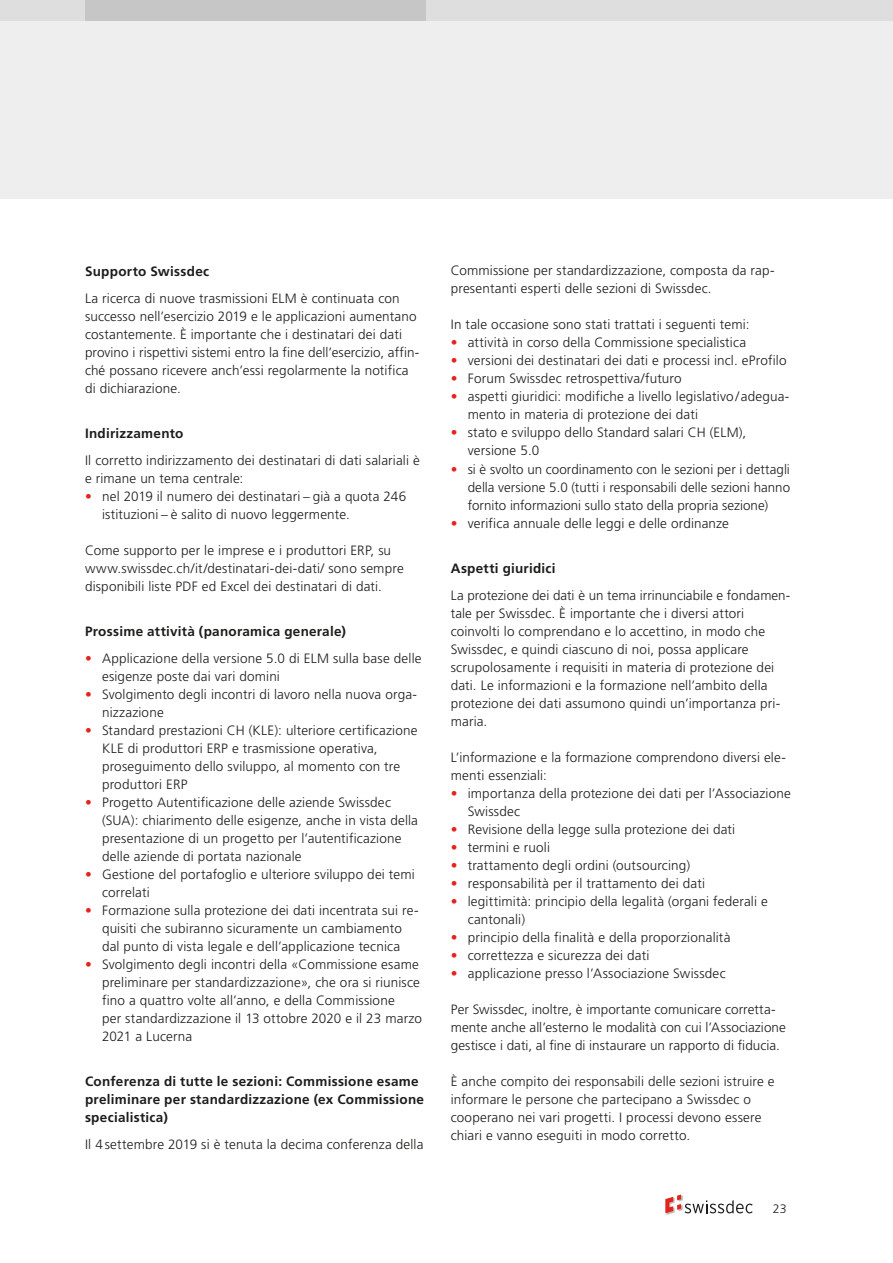
<style>
.page{position:relative;width:893px;height:1263px;background:#fff}
.page>*{position:absolute;margin:0;border:0;box-sizing:border-box;transform-origin:0 0}
.t1{font:300 13.5px/18px "Frutiger LT Std";letter-spacing:.01em;color:#1d1d1b}
.t2{font:700 13.5px/18px "Frutiger LT Std";letter-spacing:.02em;color:#1d1d1b}
.t3{font:300 12.3px "Frutiger LT Std";color:#1d1d1b}
.s1{color:#e5231b}
</style>
<div class="page">
<svg style="left:665px;top:1194px;width:88px;height:19px"></svg>
<div style="left:0;top:0;width:893px;height:199px;background:#eee"></div>
<div style="left:0;top:0;width:893px;height:20px;background:#dedede"></div>
<div style="left:85px;top:0;width:340px;height:20px;background:#c6c6c6"></div>
<p class="t2" style="left:85px;top:262px;width:126px">Supporto Swissdec</p>
<p class="t1" style="left:85px;top:289px;width:336px">La ricerca di nuove trasmissioni ELM è continuata con successo nell’esercizio 2019 e le applicazioni aumentano costantemente. È importante che i destinatari dei dati provino i rispettivi sistemi entro la fine dell’esercizio, affin&shy;ché possano ricevere anch’essi regolarmente la notifica di dichiarazione.</p>
<p class="t2" style="left:85px;top:424px;width:100px">Indirizzamento</p>
<p class="t1" style="left:85px;top:451px;width:336px">Il corretto indirizzamento dei destinatari di dati salariali è e rimane un tema centrale:</p>
<p class="t1" style="left:102px;top:487px;width:306px;text-indent:-17px"><span class="s1">•</span> nel 2019 il numero dei destinatari – già a quota 246 istituzioni – è salito di nuovo leggermente.</p>
<p class="t1" style="left:85px;top:541px;width:320px">Come supporto per le imprese e i produttori ERP, su www.swissdec.ch/it/destinatari-dei-dati/ sono sempre disponibili liste PDF ed Excel dei destinatari di dati.</p>
<p class="t2" style="left:85px;top:622px;width:262px">Prossime attività (panoramica generale)</p>
<p class="t1" style="left:102px;top:649px;width:321px;text-indent:-17px"><span class="s1">•</span> Applicazione della versione 5.0 di ELM sulla base delle esigenze poste dai vari domini</p>
<p class="t1" style="left:102px;top:685px;width:316px;text-indent:-17px"><span class="s1">•</span> Svolgimento degli incontri di lavoro nella nuova orga&shy;nizzazione</p>
<p class="t1" style="left:102px;top:721px;width:317px;text-indent:-17px"><span class="s1">•</span> Standard prestazioni CH (KLE): ulteriore certificazione KLE di produttori ERP e trasmissione operativa, proseguimento dello sviluppo, al momento con tre produttori ERP</p>
<p class="t1" style="left:102px;top:793px;width:317px;text-indent:-17px"><span class="s1">•</span> Progetto Autentificazione delle aziende Swissdec (SUA): chiarimento delle esigenze, anche in vista della presentazione di un progetto per l’autentificazione delle aziende di portata nazionale</p>
<p class="t1" style="left:102px;top:865px;width:314px;text-indent:-17px"><span class="s1">•</span> Gestione del portafoglio e ulteriore sviluppo dei temi correlati</p>
<p class="t1" style="left:85px;top:901px;width:335px;text-align:center"><span class="s1">•</span> Formazione sulla protezione dei dati incentrata sui re&shy;quisiti che subiranno sicuramente un cambiamento<br>dal punto di vista legale e dell’applicazione tecnica</p>
<p class="t1" style="left:102px;top:955px;width:322px;text-indent:-17px"><span class="s1">•</span> Svolgimento degli incontri della «Commissione esame preliminare per standardizzazione», che ora si riunisce fino a quattro volte all’anno, e della Commissione<br>per standardizzazione il 13 ottobre 2020 e il 23 marzo 2021 a Lucerna</p>
<p class="t2" style="left:85px;top:1072px;width:341px">Conferenza di tutte le sezioni: Commissione esame preliminare per standardizzazione (ex Commissione specialistica)</p>
<p class="t1" style="left:85px;top:1135px;width:340px">Il 4 settembre 2019 si è tenuta la decima conferenza della</p>
<p class="t1" style="left:451px;top:262px;width:325px">Commissione per standardizzazione, composta da rap&shy;presentanti esperti delle sezioni di Swissdec.</p>
<p class="t1" style="left:451px;top:316px;width:300px">In tale occasione sono stati trattati i seguenti temi:</p>
<p class="t1" style="left:451px;top:334px;width:297px"><span class="s1">•</span> attività in corso della Commissione specialistica</p>
<p class="t1" style="left:451px;top:352px;width:337px"><span class="s1">•</span> versioni dei destinatari dei dati e processi incl. eProfilo</p>
<p class="t1" style="left:451px;top:370px;width:232px"><span class="s1">•</span> Forum Swissdec retrospettiva/futuro</p>
<p class="t1" style="left:468px;top:388px;width:323px;text-indent:-17px"><span class="s1">•</span> aspetti giuridici: modifiche a livello legislativo /adegua&shy;mento in materia di protezione dei dati</p>
<p class="t1" style="left:468px;top:424px;width:280px;text-indent:-17px"><span class="s1">•</span> stato e sviluppo dello Standard salari CH (ELM), versione 5.0</p>
<p class="t1" style="left:468px;top:460px;width:324px;text-align:justify;text-indent:-17px"><span class="s1">•</span> si è svolto un coordinamento con le sezioni per i dettagli della versione 5.0 (tutti i responsabili delle sezioni hanno fornito informazioni sullo stato della propria sezione)</p>
<p class="t1" style="left:451px;top:514px;width:280px"><span class="s1">•</span> verifica annuale delle leggi e delle ordinanze</p>
<p class="t2" style="left:451px;top:559px;width:106px">Aspetti giuridici</p>
<p class="t1" style="left:451px;top:586px;width:341px">La protezione dei dati è un tema irrinunciabile e fondamen&shy;tale per Swissdec. È importante che i diversi attori coinvolti lo comprendano e lo accettino, in modo che Swissdec, e quindi ciascuno di noi, possa applicare scrupolosamente i requisiti in materia di protezione dei dati. Le informazioni e la formazione nell’ambito della protezione dei dati assumono quindi un’importanza pri&shy;maria.</p>
<p class="t1" style="left:451px;top:748px;width:337px">L’informazione e la formazione comprendono diversi ele&shy;menti essenziali:</p>
<p class="t1" style="left:468px;top:784px;width:325px;text-indent:-17px"><span class="s1">•</span> importanza della protezione dei dati per l’Associazione<br>Swissdec</p>
<p class="t1" style="left:451px;top:820px;width:286px"><span class="s1">•</span> Revisione della legge sulla protezione dei dati</p>
<p class="t1" style="left:451px;top:838px;width:101px"><span class="s1">•</span> termini e ruoli</p>
<p class="t1" style="left:451px;top:856px;width:241px"><span class="s1">•</span> trattamento degli ordini (outsourcing)</p>
<p class="t1" style="left:451px;top:874px;width:256px"><span class="s1">•</span> responsabilità per il trattamento dei dati</p>
<p class="t1" style="left:468px;top:892px;width:302px;text-indent:-17px"><span class="s1">•</span> legittimità: principio della legalità (organi federali e cantonali)</p>
<p class="t1" style="left:451px;top:928px;width:281px"><span class="s1">•</span> principio della finalità e della proporzionalità</p>
<p class="t1" style="left:451px;top:946px;width:200px"><span class="s1">•</span> correttezza e sicurezza dei dati</p>
<p class="t1" style="left:451px;top:964px;width:276px"><span class="s1">•</span> applicazione presso l’Associazione Swissdec</p>
<p class="t1" style="left:451px;top:1000px;width:337px">Per Swissdec, inoltre, è importante comunicare corretta&shy;mente anche all’esterno le modalità con cui l’Associazione gestisce i dati, al fine di instaurare un rapporto di fiducia.</p>
<p class="t1" style="left:451px;top:1072px;width:325px">È anche compito dei responsabili delle sezioni istruire e informare le persone che partecipano a Swissdec o cooperano nei vari progetti. I processi devono essere chiari e vanno eseguiti in modo corretto.</p>
<p class="t3" style="left:773px;top:1201px;width:15px">23</p>
</div>
